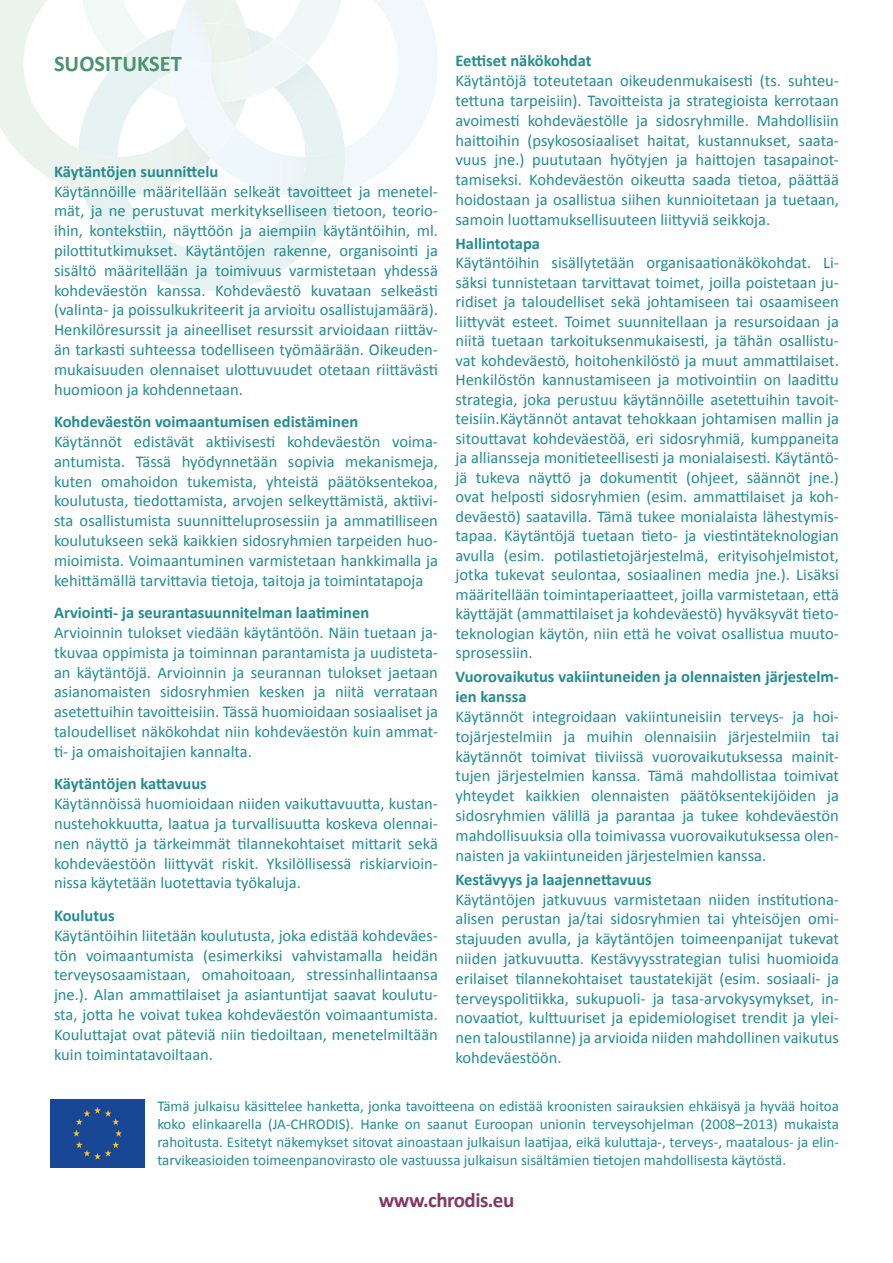
<style>
.page{position:relative;width:893px;height:1263px;background:#fff}
.page>*{position:absolute;margin:0;border:0;box-sizing:border-box;transform-origin:0 0}
.t1{font:700 22.5px "Calibri";color:#4b936c}
.t2{font:700 21px "Calibri";letter-spacing:-.025em;color:#843865}
.t3{font:16.5px/19.8px "Calibri";color:#238c91;text-align:justify}
.t4{font:700 16.5px/19.8px "Calibri";color:#238c91}
.t5{font:15px/18px "Calibri";color:#238c91;text-align:justify}
</style>
<div class="page">
<svg style="left:0;top:0;width:438px;height:291px"></svg>
<div style="left:51px;top:1099px;width:93px;height:69px;background:#184895"></div>
<p class="t4" style="left:455px;top:51px;width:138px">Eettiset näkökohdat</p>
<p class="t3" style="left:455px;top:71px;width:385px">Käytäntöjä toteutetaan oikeudenmukaisesti (ts. suhteu&shy;tettuna tarpeisiin). Tavoitteista ja strategioista kerrotaan avoimesti kohdeväestölle ja sidosryhmille. Mahdollisiin haittoihin (psykososiaaliset haitat, kustannukset, saata&shy;vuus jne.) puututaan hyötyjen ja haittojen tasapainot&shy;tamiseksi. Kohdeväestön oikeutta saada tietoa, päättää hoidostaan ja osallistua siihen kunnioitetaan ja tuetaan, samoin luottamuksellisuuteen liittyviä seikkoja.</p>
<p class="t4" style="left:455px;top:233px;width:86px">Hallintotapa</p>
<p class="t3" style="left:455px;top:253px;width:385px">Käytäntöihin sisällytetään organisaationäkökohdat. Li&shy;säksi tunnistetaan tarvittavat toimet, joilla poistetaan ju&shy;ridiset ja taloudelliset sekä johtamiseen tai osaamiseen liittyvät esteet. Toimet suunnitellaan ja resursoidaan ja niitä tuetaan tarkoituksenmukaisesti, ja tähän osallistu&shy;vat kohdeväestö, hoitohenkilöstö ja muut ammattilaiset.<br>Henkilöstön kannustamiseen ja motivointiin on laadittu strategia, joka perustuu käytännöille asetettuihin tavoit&shy;teisiin.Käytännöt antavat tehokkaan johtamisen mallin ja sitouttavat kohdeväestöä, eri sidosryhmiä, kumppaneita ja alliansseja monitieteellisesti ja monialaisesti. Käytäntö&shy;jä tukeva näyttö ja dokumentit (ohjeet, säännöt jne.) ovat helposti sidosryhmien (esim. ammattilaiset ja koh&shy;deväestö) saatavilla. Tämä tukee monialaista lähestymis&shy;tapaa. Käytäntöjä tuetaan tieto- ja viestintäteknologian avulla (esim. potilastietojärjestelmä, erityisohjelmistot, jotka tukevat seulontaa, sosiaalinen media jne.). Lisäksi määritellään toimintaperiaatteet, joilla varmistetaan, että käyttäjät (ammattilaiset ja kohdeväestö) hyväksyvät tieto&shy;teknologian käytön, niin että he voivat osallistua muuto&shy;sprosessiin.</p>
<p class="t4" style="left:455px;top:667px;width:385px">Vuorovaikutus vakiintuneiden ja olennaisten järjestelm&shy;ien kanssa</p>
<p class="t3" style="left:455px;top:707px;width:385px">Käytännöt integroidaan vakiintuneisiin terveys- ja hoi&shy;tojärjestelmiin ja muihin olennaisiin järjestelmiin tai käytännöt toimivat tiiviissä vuorovaikutuksessa mainit&shy;tujen järjestelmien kanssa. Tämä mahdollistaa toimivat yhteydet kaikkien olennaisten päätöksentekijöiden ja sidosryhmien välillä ja parantaa ja tukee kohdeväestön mahdollisuuksia olla toimivassa vuorovaikutuksessa olen&shy;naisten ja vakiintuneiden järjestelmien kanssa.</p>
<p class="t4" style="left:455px;top:869px;width:198px">Kestävyys ja laajennettavuus</p>
<p class="t3" style="left:455px;top:889px;width:385px">Käytäntöjen jatkuvuus varmistetaan niiden institutiona&shy;alisen perustan ja/tai sidosryhmien tai yhteisöjen omi&shy;stajuuden avulla, ja käytäntöjen toimeenpanijat tukevat niiden jatkuvuutta. Kestävyysstrategian tulisi huomioida erilaiset tilannekohtaiset taustatekijät (esim. sosiaali- ja terveyspolitiikka, sukupuoli- ja tasa-arvokysymykset, in&shy;novaatiot, kulttuuriset ja epidemiologiset trendit ja ylei&shy;nen taloustilanne) ja arvioida niiden mahdollinen vaikutus kohdeväestöön.</p>
<p class="t5" style="left:157px;top:1097px;width:683px">Tämä julkaisu käsittelee hanketta, jonka tavoitteena on edistää kroonisten sairauksien ehkäisyä ja hyvää hoitoa koko elinkaarella (JA-CHRODIS). Hanke on saanut Euroopan unionin terveysohjelman (2008–2013) mukaista rahoitusta. Esitetyt näkemykset sitovat ainoastaan julkaisun laatijaa, eikä kuluttaja-, terveys-, maatalous- ja elin&shy;tarvikeasioiden toimeenpanovirasto ole vastuussa julkaisun sisältämien tietojen mahdollisesta käytöstä.</p>
<p class="t1" style="left:54px;top:49px;width:129px">SUOSITUKSET</p>
<p class="t4" style="left:54px;top:161px;width:166px">Käytäntöjen suunnittelu</p>
<p class="t3" style="left:54px;top:181px;width:385px">Käytännöille määritellään selkeät tavoitteet ja menetel&shy;mät, ja ne perustuvat merkitykselliseen tietoon, teorio&shy;ihin, kontekstiin, näyttöön ja aiempiin käytäntöihin, ml. pilottitutkimukset. Käytäntöjen rakenne, organisointi ja sisältö määritellään ja toimivuus varmistetaan yhdessä kohdeväestön kanssa. Kohdeväestö kuvataan selkeästi (valinta- ja poissulkukriteerit ja arvioitu osallistujamäärä).<br>Henkilöresurssit ja aineelliset resurssit arvioidaan riittäv&shy;än tarkasti suhteessa todelliseen työmäärään. Oikeuden&shy;mukaisuuden olennaiset ulottuvuudet otetaan riittävästi huomioon ja kohdennetaan.</p>
<p class="t4" style="left:54px;top:412px;width:306px">Kohdeväestön voimaantumisen edistäminen</p>
<p class="t3" style="left:54px;top:432px;width:385px">Käytännöt edistävät aktiivisesti kohdeväestön voima&shy;antumista. Tässä hyödynnetään sopivia mekanismeja, kuten omahoidon tukemista, yhteistä päätöksentekoa, koulutusta, tiedottamista, arvojen selkeyttämistä, aktiivi&shy;sta osallistumista suunnitteluprosessiin ja ammatilliseen koulutukseen sekä kaikkien sidosryhmien tarpeiden huo&shy;mioimista. Voimaantuminen varmistetaan hankkimalla ja kehittämällä tarvittavia tietoja, taitoja ja toimintatapoja</p>
<p class="t4" style="left:54px;top:603px;width:317px">Arviointi- ja seurantasuunnitelman laatiminen</p>
<p class="t3" style="left:54px;top:623px;width:385px">Arvioinnin tulokset viedään käytäntöön. Näin tuetaan ja&shy;tkuvaa oppimista ja toiminnan parantamista ja uudisteta&shy;an käytäntöjä. Arvioinnin ja seurannan tulokset jaetaan asianomaisten sidosryhmien kesken ja niitä verrataan asetettuihin tavoitteisiin. Tässä huomioidaan sosiaaliset ja taloudelliset näkökohdat niin kohdeväestön kuin ammat&shy;ti- ja omaishoitajien kannalta.</p>
<p class="t4" style="left:54px;top:774px;width:154px">Käytäntöjen kattavuus</p>
<p class="t3" style="left:54px;top:794px;width:385px">Käytännöissä huomioidaan niiden vaikuttavuutta, kustan&shy;nustehokkuutta, laatua ja turvallisuutta koskeva olennai&shy;nen näyttö ja tärkeimmät tilannekohtaiset mittarit sekä kohdeväestöön liittyvät riskit. Yksilöllisessä riskiarvioin&shy;nissa käytetään luotettavia työkaluja.</p>
<p class="t4" style="left:54px;top:905px;width:62px">Koulutus</p>
<p class="t3" style="left:54px;top:925px;width:385px">Käytäntöihin liitetään koulutusta, joka edistää kohdeväes&shy;tön voimaantumista (esimerkiksi vahvistamalla heidän terveysosaamistaan, omahoitoaan, stressinhallintaansa jne.). Alan ammattilaiset ja asiantuntijat saavat koulutu&shy;sta, jotta he voivat tukea kohdeväestön voimaantumista.<br>Kouluttajat ovat päteviä niin tiedoiltaan, menetelmiltään kuin toimintatavoiltaan.</p>
<p class="t2" style="left:379px;top:1186px;width:137px">www.chrodis.eu</p>
</div>
